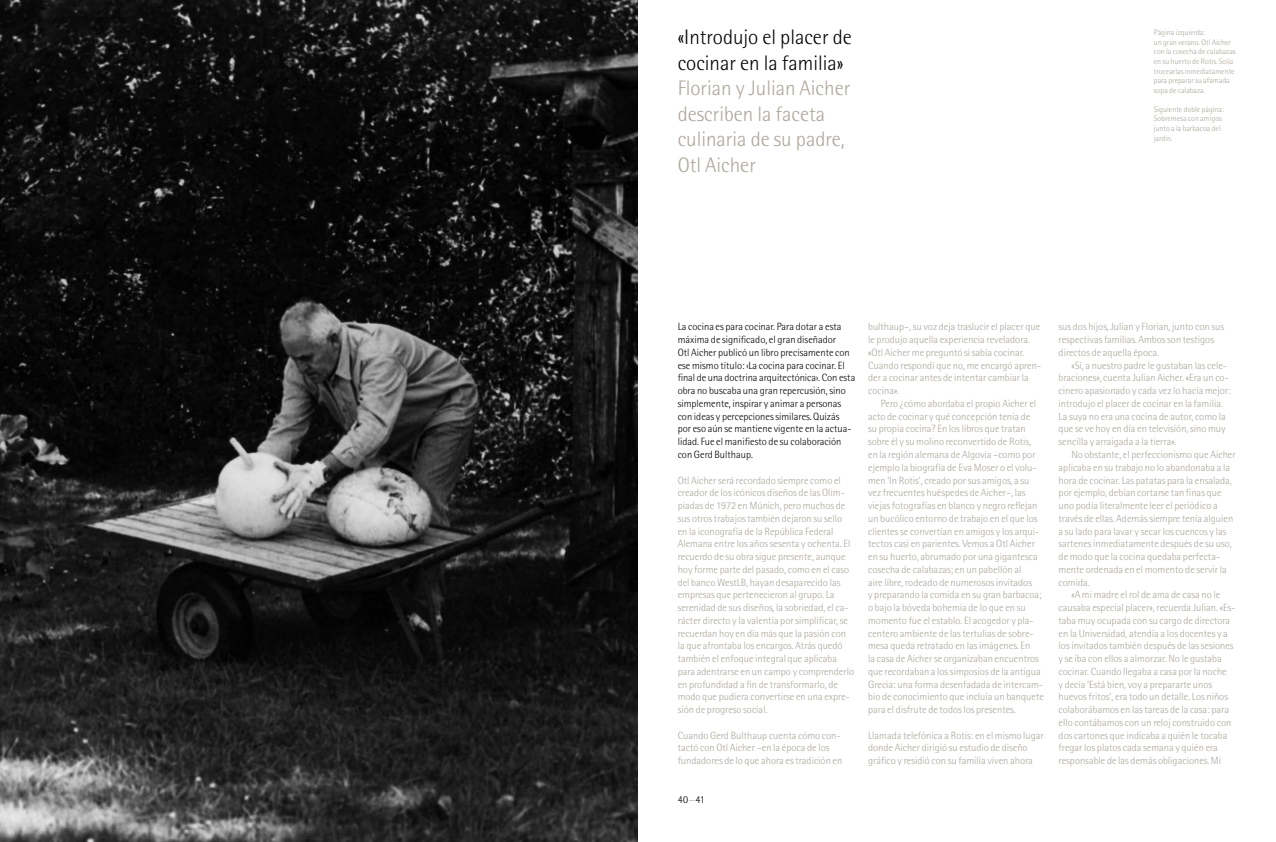
<style>
.page{position:relative;width:1276px;height:842px;background:#fff}
.page>*{position:absolute;margin:0;border:0;box-sizing:border-box;transform-origin:0 0}
.t1{font:300 21px/25.5px "Rotis Semi Sans";color:#ada69c}
.t2{font:300 21px/25.5px "Rotis Semi Sans";color:#000}
.t3{font:300 10.5px/12.8px "Rotis Semi Sans";color:#ada69c}
.t4{font:300 10.5px/12.8px "Rotis Semi Sans";color:#000}
.t5{font:300 8px/9.6px "Rotis Semi Sans";color:#ada69c}
.s1{color:#ada69c}
</style>
<div class="page">
<img style="left:0;top:0;width:638px;height:842px">
<h1 class="t2" style="left:677px;top:24px;width:176px">«Introdujo el placer de cocinar en la familia»</h1>
<h1 class="t1" style="left:677px;top:75px;width:174px">Florian y Julian Aicher describen la faceta culinaria de su padre,<br>Otl Aicher</h1>
<p class="t5" style="left:1153px;top:28px;width:83px">Página izquierda:<br>un gran verano. Otl Aicher con la cosecha de calabazas en su huerto de Rotis. Solía trocearlas inmediatamente para preparar su afamada sopa de calabaza.</p>
<p class="t5" style="left:1153px;top:104px;width:72px">Siguiente doble página:<br>Sobremesa con amigos junto a la barbacoa del jardín.</p>
<p class="t4" style="left:677px;top:320px;width:179px">La cocina es para cocinar. Para dotar a esta máxima de significado, el gran diseñador<br>Otl Aicher publicó un libro precisamente con ese mismo título: ‹La cocina para cocinar. El final de una doctrina arquitectónica›. Con esta obra no buscaba una gran repercusión, sino simplemente, inspirar y animar a personas con ideas y percepciones similares. Quizás por eso aún se mantiene vigente en la actua&shy;lidad. Fue el manifiesto de su colaboración con Gerd Bulthaup.</p>
<p class="t3" style="left:677px;top:474px;width:178px">Otl Aicher será recordado siempre como el creador de los icónicos diseños de las Olim&shy;piadas de 1972 en Múnich, pero muchos de sus otros trabajos también dejaron su sello en la iconografía de la República Federal Alemana entre los años sesenta y ochenta. El recuerdo de su obra sigue presente, aunque hoy forme parte del pasado, como en el caso del banco WestLB, hayan desaparecido las empresas que pertenecieron al grupo. La serenidad de sus diseños, la sobriedad, el ca&shy;rácter directo y la valentía por simplificar, se recuerdan hoy en día más que la pasión con la que afrontaba los encargos. Atrás quedó también el enfoque integral que aplicaba para adentrarse en un campo y comprenderlo en profundidad a fin de transformarlo, de modo que pudiera convertirse en una expre&shy;sión de progreso social.</p>
<p class="t3" style="left:677px;top:729px;width:166px">Cuando Gerd Bulthaup cuenta cómo con&shy;tactó con Otl Aicher –en la época de los fundadores de lo que ahora es tradición en</p>
<p class="t4" style="left:677px;top:793px;width:29px">40<span class="s1">—</span>41</p>
<p class="t3" style="left:868px;top:320px;width:174px">bulthaup–, su voz deja traslucir el placer que le produjo aquella experiencia reveladora. «Otl Aicher me preguntó si sabía cocinar.<br>Cuando respondí que no, me encargó apren&shy;der a cocinar antes de intentar cambiar la cocina».</p>
<p class="t3" style="left:868px;top:397px;width:177px;text-indent:13px">Pero ¿cómo abordaba el propio Aicher el acto de cocinar y qué concepción tenía de<br>su propia cocina? En los libros que tratan sobre él y su molino reconvertido de Rotis,<br>en la región alemana de Algovia –como por ejemplo la biografía de Eva Moser o el volu&shy;men ‘In Rotis’, creado por sus amigos, a su vez frecuentes huéspedes de Aicher–, las viejas fotografías en blanco y negro reflejan un bucólico entorno de trabajo en el que los clientes se convertían en amigos y los arqui&shy;tectos casi en parientes. Vemos a Otl Aicher en su huerto, abrumado por una gigantesca cosecha de calabazas; en un pabellón al<br>aire libre, rodeado de numerosos invitados<br>y preparando la comida en su gran barbacoa; o bajo la bóveda bohemia de lo que en su momento fue el establo. El acogedor y pla&shy;centero ambiente de las tertulias de sobre&shy;mesa queda retratado en las imágenes. En<br>la casa de Aicher se organizaban encuentros que recordaban a los simposios de la antigua Grecia: una forma desenfadada de intercam&shy;bio de conocimiento que incluía un banquete para el disfrute de todos los presentes.</p>
<p class="t3" style="left:868px;top:729px;width:177px">Llamada telefónica a Rotis: en el mismo lugar donde Aicher dirigió su estudio de diseño gráfico y residió con su familia viven ahora</p>
<p class="t3" style="left:1058px;top:320px;width:167px">sus dos hijos, Julian y Florian, junto con sus respectivas familias. Ambos son testigos directos de aquella época.</p>
<p class="t3" style="left:1058px;top:359px;width:174px;text-indent:13px">«Sí, a nuestro padre le gustaban las cele&shy;braciones», cuenta Julian Aicher. «Era un co&shy;cinero apasionado y cada vez lo hacía mejor: introdujo el placer de cocinar en la familia.<br>La suya no era una cocina de autor, como la que se ve hoy en día en televisión, sino muy sencilla y arraigada a la tierra».</p>
<p class="t3" style="left:1058px;top:448px;width:179px;text-indent:13px">No obstante, el perfeccionismo que Aicher aplicaba en su trabajo no lo abandonaba a la hora de cocinar. Las patatas para la ensalada, por ejemplo, debían cortarse tan finas que uno podía literalmente leer el periódico a través de ellas. Además siempre tenía alguien a su lado para lavar y secar los cuencos y las sartenes inmediatamente después de su uso, de modo que la cocina quedaba perfecta&shy;mente ordenada en el momento de servir la comida.</p>
<p class="t3" style="left:1058px;top:588px;width:178px;text-indent:13px">«A mi madre el rol de ama de casa no le causaba especial placer», recuerda Julian. «Es&shy;taba muy ocupada con su cargo de directora en la Universidad, atendía a los docentes y a los invitados también después de las sesiones y se iba con ellos a almorzar. No le gustaba cocinar. Cuando llegaba a casa por la noche<br>y decía ‘Está bien, voy a prepararte unos huevos fritos’, era todo un detalle. Los niños colaborábamos en las tareas de la casa: para ello contábamos con un reloj construido con dos cartones que indicaba a quién le tocaba fregar los platos cada semana y quién era responsable de las demás obligaciones. Mi</p>
</div>
